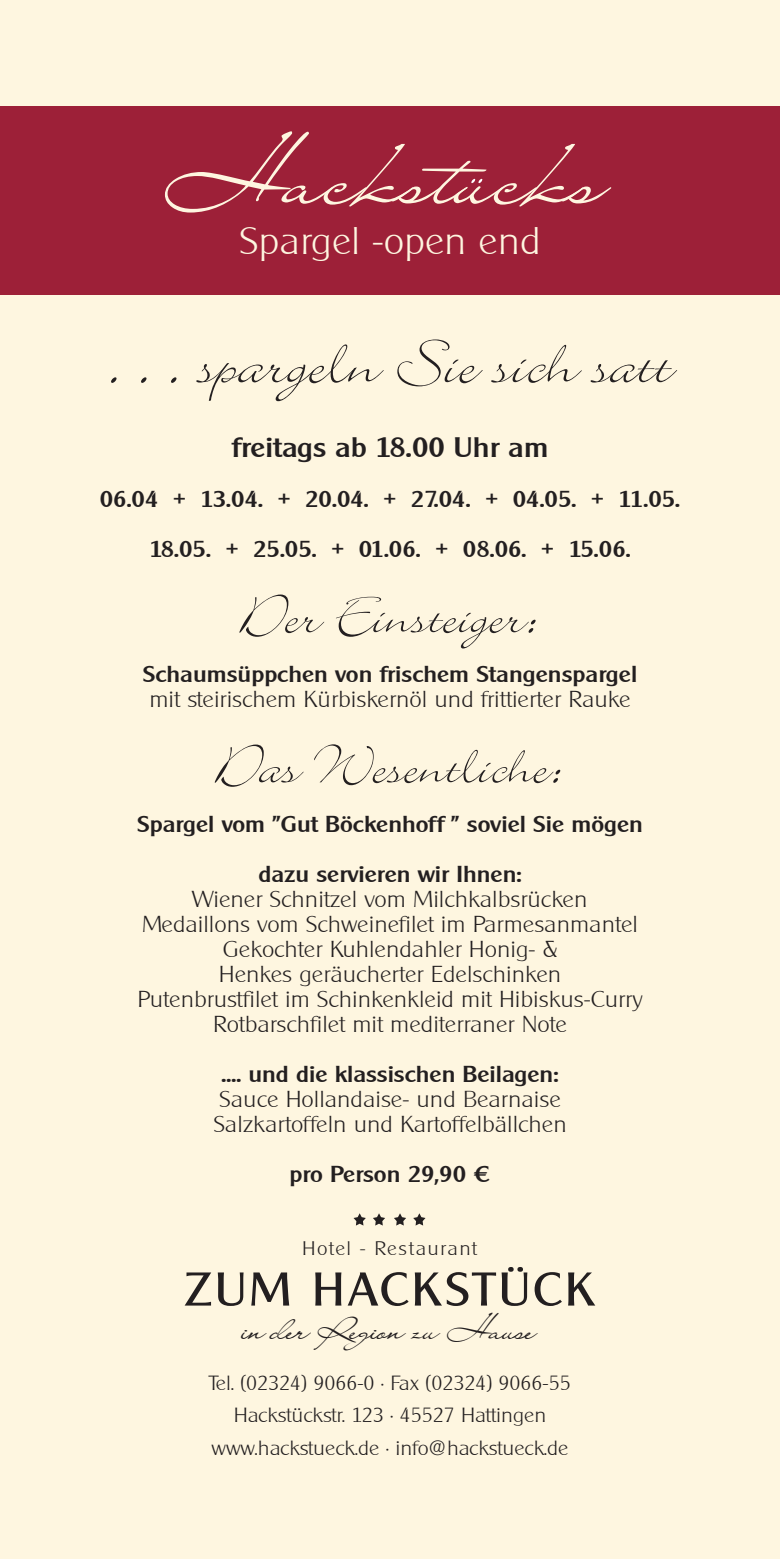
<style>
.page{position:relative;width:780px;height:1559px;background:#fff}
.page>*{position:absolute;margin:0;border:0;box-sizing:border-box;transform-origin:0 0}
.t1{font:89px "Lainie Day SH";color:#fef6e0;scale:1.1 1}
.t2{font:70px "Bickley Script";color:#231f20;scale:1.1 1}
.t3{font:60px "Bickley Script";color:#231f20;scale:1.1 1}
.t4{font:46px "Alexander Becker";letter-spacing:.055em;color:#231f20;scale:1.1 1}
.t5{font:200 37.5px "Alexander Becker";color:#fef6e0;scale:1.1 1}
.t6{font:32px "Lainie Day SH";color:#231f20;scale:1.1 1}
.t7{font:500 27.5px "Alexander Becker";color:#231f20;scale:1.1 1}
.t8{font:200 22.5px/25px "Alexander Becker";color:#231f20;text-align:center;scale:1.1 1}
.t9{font:500 22.5px "Alexander Becker";color:#231f20;scale:1.1 1}
.t10{font:200 20px/32.5px "Alexander Becker";color:#231f20;text-align:center;scale:1.1 1}
.t11{font:200 19.25px "Alexander Becker";letter-spacing:.065em;color:#231f20;scale:1.1 1}
</style>
<div class="page">
<svg style="left:373px;top:1213px;width:12px;height:12px"></svg>
<svg style="left:353px;top:1213px;width:13px;height:12px"></svg>
<svg style="left:413px;top:1213px;width:12px;height:12px"></svg>
<svg style="left:394px;top:1213px;width:12px;height:12px"></svg>
<div style="left:0;top:106px;width:779px;height:189px;background:#9d2038"></div>
<svg style="left:471px;top:179px;width:11px;height:4px"></svg>
<h1 class="t1" style="left:164px;top:125px;width:117px">H</h1>
<h3 class="t5" style="left:239px;top:218px;width:275px">Spargel -open end</h3>
<h1 class="t1" style="left:291px;top:118px;width:288px">ackstucks</h1>
<h2 class="t2" style="left:108px;top:329px;width:514px">. . . spargeln Sie sich satt</h2>
<p class="t7" style="left:232px;top:431px;width:289px">freitags ab 18.00 Uhr am</p>
<p class="t9" style="left:100px;top:485px;width:529px">06.04 + 13.04. + 20.04. + 27.04. + 04.05. + 11.05.</p>
<p class="t9" style="left:149px;top:535px;width:439px">18.05. + 25.05. + 01.06. + 08.06. + 15.06.</p>
<h3 class="t3" style="left:240px;top:587px;width:273px">Der Einsteiger:</h3>
<p class="t9" style="left:143px;top:660px;width:451px">Schaumsüppchen von frischem Stangenspargel</p>
<p class="t8" style="left:149px;top:686px;width:439px">mit steirischem Kürbiskernöl und frittierter Rauke</p>
<h3 class="t3" style="left:216px;top:737px;width:318px">Das Wesentliche:</h3>
<p class="t9" style="left:137px;top:810px;width:461px">Spargel vom "Gut Böckenhoff " soviel Sie mögen</p>
<p class="t9" style="left:258px;top:860px;width:241px">dazu servieren wir Ihnen:</p>
<p class="t8" style="left:137px;top:886px;width:460px">Wiener Schnitzel vom Milchkalbsrücken Medaillons vom Schweinefilet im Parmesanmantel Gekochter Kuhlendahler Honig- &amp;<br>Henkes geräucherter Edelschinken<br>Putenbrustfilet im Schinkenkleid mit Hibiskus-Curry Rotbarschfilet mit mediterraner Note</p>
<p class="t9" style="left:221px;top:1060px;width:308px">.... und die klassischen Beilagen:</p>
<p class="t8" style="left:213px;top:1086px;width:323px;text-align:left">Sauce Hollandaise- und Bearnaise<br>Salzkartoffeln und Kartoffelbällchen</p>
<p class="t9" style="left:289px;top:1160px;width:184px">pro Person 29,90 €</p>
<p class="t11" style="left:302px;top:1236px;width:160px">Hotel - Restaurant</p>
<h3 class="t4" style="left:185px;top:1261px;width:374px">ZUM HACKSTÜCK</h3>
<h3 class="t6" style="left:243px;top:1308px;width:268px">in der Region zu Hause</h3>
<p class="t10" style="left:209px;top:1366px;width:330px">Tel. (02324) 9066-0 • Fax (02324) 9066-55<br>Hackstückstr. 123 • 45527 Hattingen www.hackstueck.de • info@hackstueck.de</p>
</div>
